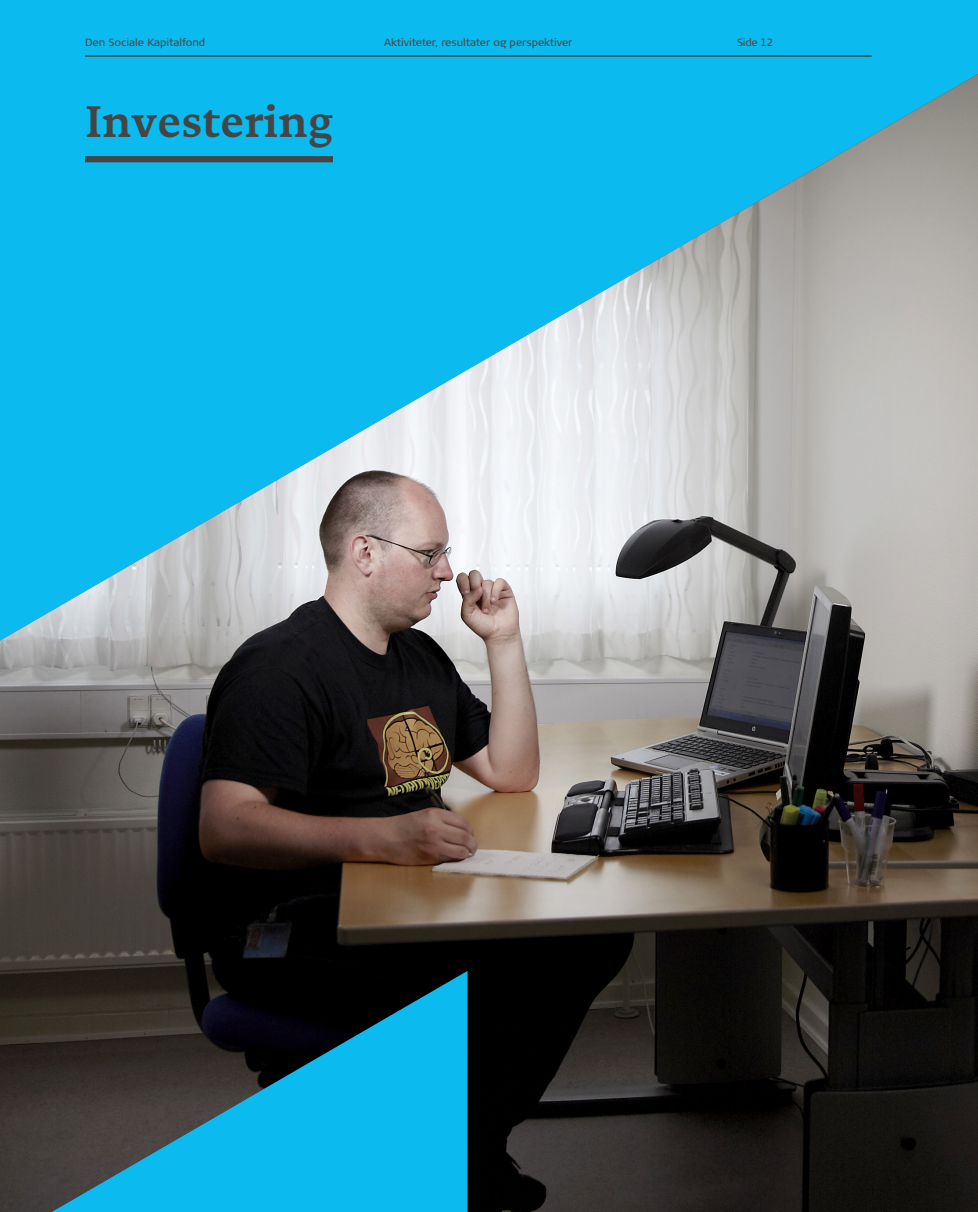
<style>
.page{position:relative;width:978px;height:1212px;background:#0bbbef}
.page>*{position:absolute;margin:0;border:0;box-sizing:border-box;transform-origin:0 0}
.t1{font:45px "DTL Documenta SP Bold";color:#444545}
.t2{font:10.5px "TRYG";letter-spacing:-.005em;color:#4a4a49}
.t3{font:10.5px "TRYG Column";letter-spacing:-.02em;color:#4a4a49}
</style>
<div class="page">
<img style="left:0;top:74px;width:978px;height:1138px">
<div style="left:85px;top:156px;width:248px;height:6px;background:#444545"></div>
<hr style="left:85px;top:55px;width:787px;height:2px;background:#444545">
<p class="t2" style="left:85px;top:37px;width:122px">Den Sociale Kapitalfond</p>
<p class="t2" style="left:384px;top:37px;width:190px">Aktiviteter, resultater og perspektiver</p>
<p class="t3" style="left:737px;top:37px;width:38px">Side 12</p>
<h1 class="t1" style="left:85px;top:94px;width:249px">Investering</h1>
</div>
